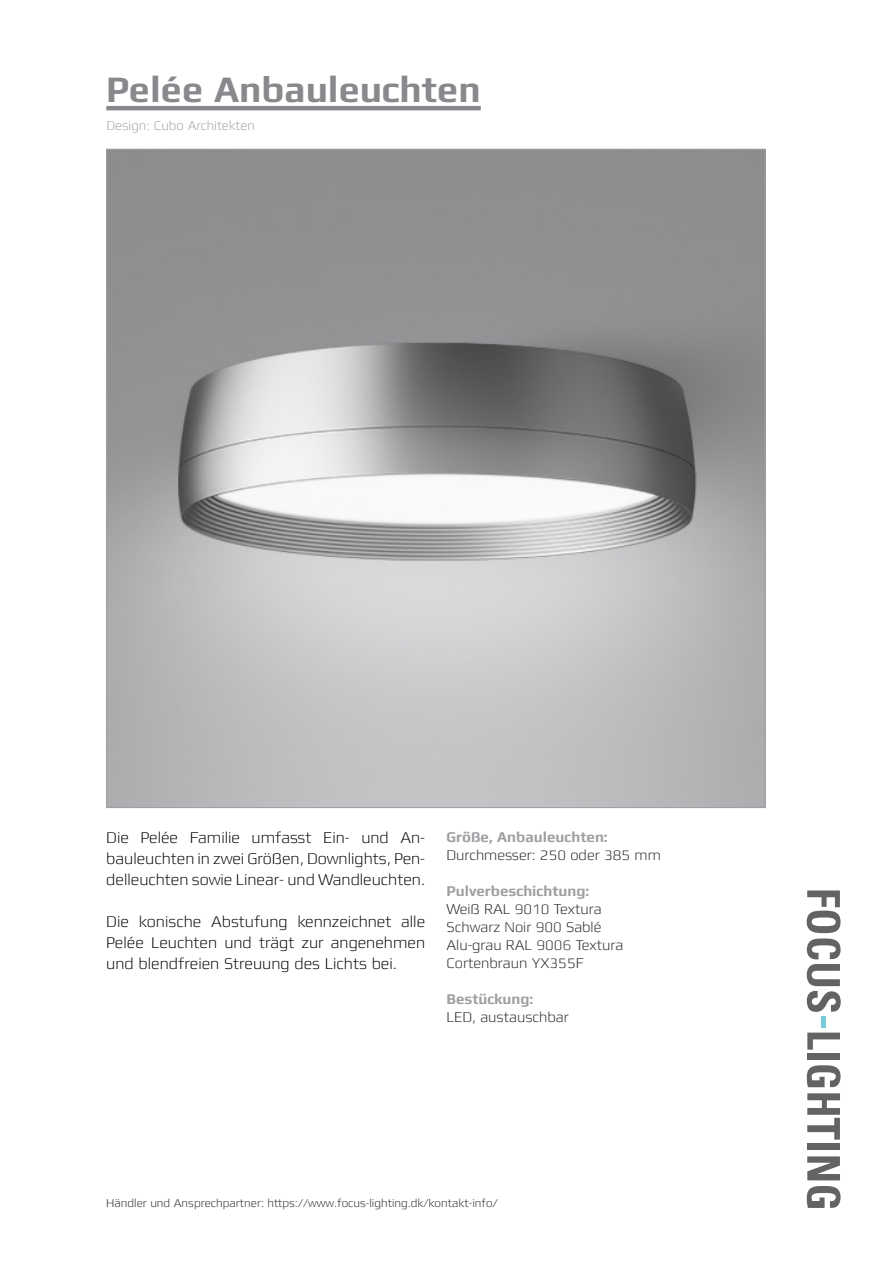
<style>
.page{position:relative;width:893px;height:1263px;background:#fff}
.page>*{position:absolute;margin:0;border:0;box-sizing:border-box;transform-origin:0 0}
.Overskrift{font:700 37.5px "Mdd";color:#87898c}
.t1{font:300 16.5px/21px "Mdd";color:#000;text-align:justify}
.t2{font:300 15px "Mdd";color:#231f20}
.t3{font:700 15px "Mdd";color:#9d9fa2}
.t4{font:300 13.5px "Mdd";color:#9d9fa2}
.t5{font:300 12px "Mdd";color:#231f20}
</style>
<div class="page">
<svg style="left:807px;top:890px;width:34px;height:122px"></svg>
<svg style="left:807px;top:1032px;width:33px;height:18px"></svg>
<div style="left:807px;top:1053px;width:33px;height:7px;background:#636366"></div>
<svg style="left:807px;top:1065px;width:33px;height:22px"></svg>
<svg style="left:807px;top:1093px;width:33px;height:46px"></svg>
<div style="left:807px;top:1143px;width:33px;height:7px;background:#636366"></div>
<svg style="left:807px;top:1156px;width:33px;height:24px"></svg>
<svg style="left:807px;top:1186px;width:33px;height:22px"></svg>
<div style="left:821px;top:1016px;width:5px;height:11px;background:#74cdd9"></div>
<hr style="left:106px;top:106px;width:375px;height:4px;background:#87898c">
<img style="left:108px;top:151px;width:655px;height:655px">
<p class="Overskrift" style="left:106px;top:69px;width:376px">Pelée Anbauleuchten</p>
<p class="t4" style="left:106px;top:119px;width:150px">Design: Cubo Architekten</p>
<p class="t1" style="left:106px;top:827px;width:320px">Die Pelée Familie umfasst Ein- und An&shy;bauleuchten in zwei Größen, Downlights, Pen&shy;delleuchten sowie Linear- und Wandleuchten.</p>
<p class="t1" style="left:106px;top:911px;width:320px">Die konische Abstufung kennzeichnet alle Pelée Leuchten und trägt zur angenehmen und blendfreien Streuung des Lichts bei.</p>
<p class="t3" style="left:446px;top:829px;width:163px">Größe, Anbauleuchten:</p>
<p class="t2" style="left:446px;top:847px;width:216px">Durchmesser: 250 oder 385 mm</p>
<p class="t3" style="left:446px;top:883px;width:144px">Pulverbeschichtung:</p>
<p class="t2" style="left:446px;top:901px;width:157px">Weiß RAL 9010 Textura</p>
<p class="t2" style="left:446px;top:919px;width:156px">Schwarz Noir 900 Sablé</p>
<p class="t2" style="left:446px;top:937px;width:178px">Alu-grau RAL 9006 Textura</p>
<p class="t2" style="left:446px;top:955px;width:139px">Cortenbraun YX355F</p>
<p class="t3" style="left:446px;top:991px;width:88px">Bestückung:</p>
<p class="t2" style="left:446px;top:1009px;width:124px">LED, austauschbar</p>
<p class="t5" style="left:106px;top:1197px;width:393px">Händler und Ansprechpartner: https://www.focus-lighting.dk/kontakt-info/</p>
</div>
